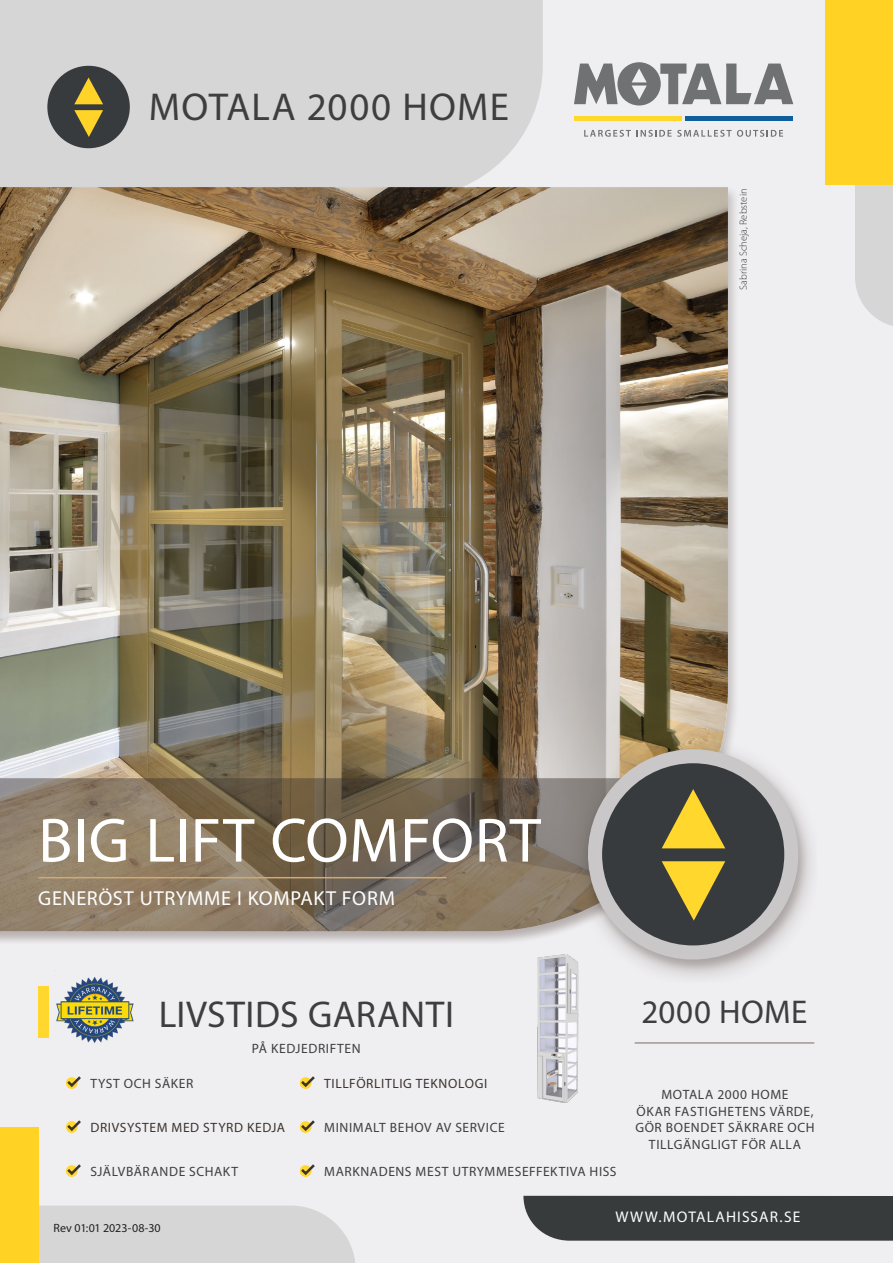
<style>
.page{position:relative;width:893px;height:1263px;background:#efeef0}
.page>*{position:absolute;margin:0;border:0;box-sizing:border-box;transform-origin:0 0}
.t1{font:63px "Myriad Pro";letter-spacing:.01em;color:#fff}
.t2{font:39px "Myriad Pro";letter-spacing:.03em;color:#3e3e3f}
.t3{font:37.5px "Myriad Pro";letter-spacing:.01em;color:#3e3e3f}
.t4{font:33px "Myriad Pro";letter-spacing:.015em;color:#3e3e3f}
.t5{font:20.25px "Myriad Pro";letter-spacing:.035em;color:#fff}
.t6{font:15.45px "Myriad Pro";letter-spacing:.07em;color:#fff}
.t7{font:13.5px/16.5px "Myriad Pro";letter-spacing:.045em;color:#3e3e3f;text-align:center}
.t8{font:13.5px "Myriad Pro";letter-spacing:.05em;color:#3c3430}
.t9{font:12px "Myriad Pro";color:#231f20}
.t10{font:300 10.5px "Myriad Pro";color:#3e3e3f}
</style>
<div class="page">
<svg style="left:855px;top:185px;width:38px;height:141px"></svg>
<div style="left:826px;top:0;width:67px;height:185px;background:#ffd224"></div>
<svg style="left:574px;top:62px;width:219px;height:43px"></svg>
<hr style="left:574px;top:116px;width:108px;height:4px;background:#ffd72d">
<hr style="left:685px;top:116px;width:108px;height:4px;background:#0f5f9d">
<svg style="left:584px;top:130px;width:47px;height:7px"></svg>
<svg style="left:637px;top:130px;width:146px;height:7px"></svg>
<div style="left:0;top:0;width:543px;height:186px;background:#d6d6d7"></div>
<div style="left:47px;top:66px;width:83px;height:82px;background:#383b3d;border-radius:50%"></div>
<svg style="left:74px;top:77px;width:29px;height:27px"></svg>
<svg style="left:74px;top:110px;width:29px;height:27px"></svg>
<hr style="left:635px;top:1042px;width:179px;height:2px;background:#a69f9d">
<img style="left:0;top:187px;width:728px;height:590px">
<div style="left:0;top:777px;width:722px;height:169px;background:#1d0701;opacity:.2"></div>
<svg style="left:0;top:778px;width:561px;height:153px"></svg>
<hr style="left:38px;top:877px;width:408px;height:1px;background:#ceaa78">
<img style="left:561px;top:725px;width:251px;height:256px">
<svg style="left:576px;top:737px;width:234px;height:235px"></svg>
<div style="left:602px;top:763px;width:182px;height:182px;background:#383b3d;border-radius:50%"></div>
<svg style="left:662px;top:789px;width:63px;height:59px"></svg>
<svg style="left:662px;top:861px;width:63px;height:59px"></svg>
<div style="left:38px;top:986px;width:11px;height:51px;background:#ffd72d"></div>
<img style="left:56px;top:977px;width:78px;height:66px">
<svg style="left:65px;top:1164px;width:16px;height:13px"></svg>
<svg style="left:65px;top:1076px;width:16px;height:13px"></svg>
<svg style="left:65px;top:1120px;width:16px;height:13px"></svg>
<svg style="left:299px;top:1120px;width:16px;height:13px"></svg>
<svg style="left:299px;top:1164px;width:16px;height:13px"></svg>
<svg style="left:299px;top:1076px;width:16px;height:13px"></svg>
<img style="left:537px;top:954px;width:41px;height:148px">
<div style="left:523px;top:1196px;width:370px;height:45px;background:#383b3c"></div>
<div style="left:38px;top:1205px;width:317px;height:58px;background:#d6d6d7"></div>
<div style="left:0;top:1127px;width:38px;height:136px;background:#ffd224"></div>
<p class="t2" style="left:149px;top:82px;width:362px">MOTALA 2000 HOME</p>
<p class="t10" style="left:737px;top:290px;width:103px;rotate:-90deg">Sabrina Scheja, Rebstein</p>
<p class="t1" style="left:38px;top:802px;width:504px">BIG LIFT COMFORT</p>
<p class="t5" style="left:38px;top:886px;width:358px">GENERÖST UTRYMME I KOMPAKT FORM</p>
<p class="t3" style="left:159px;top:992px;width:297px">LIVSTIDS GARANTI</p>
<p class="t7" style="left:252px;top:1040px;width:110px">PÅ KEDJEDRIFTEN</p>
<p class="t8" style="left:324px;top:1075px;width:165px">TILLFÖRLITLIG TEKNOLOGI</p>
<p class="t7" style="left:324px;top:1119px;width:182px">MINIMALT BEHOV AV SERVICE</p>
<p class="t7" style="left:324px;top:1163px;width:294px">MARKNADENS MEST UTRYMMESEFFEKTIVA HISS</p>
<p class="t7" style="left:90px;top:1075px;width:104px">TYST OCH SÄKER</p>
<p class="t8" style="left:90px;top:1119px;width:196px">DRIVSYSTEM MED STYRD KEDJA</p>
<p class="t7" style="left:90px;top:1163px;width:149px">SJÄLVBÄRANDE SCHAKT</p>
<p class="t4" style="left:641px;top:991px;width:167px">2000 HOME</p>
<p class="t7" style="left:635px;top:1086px;width:181px">MOTALA 2000 HOME<br>ÖKAR FASTIGHETENS VÄRDE,<br>GÖR BOENDET SÄKRARE OCH<br>TILLGÄNGLIGT FÖR ALLA</p>
<p class="t9" style="left:54px;top:1221px;width:109px">Rev 01:01 2023-08-30</p>
<p class="t6" style="left:615px;top:1207px;width:186px">WWW.MOTALAHISSAR.SE</p>
</div>
